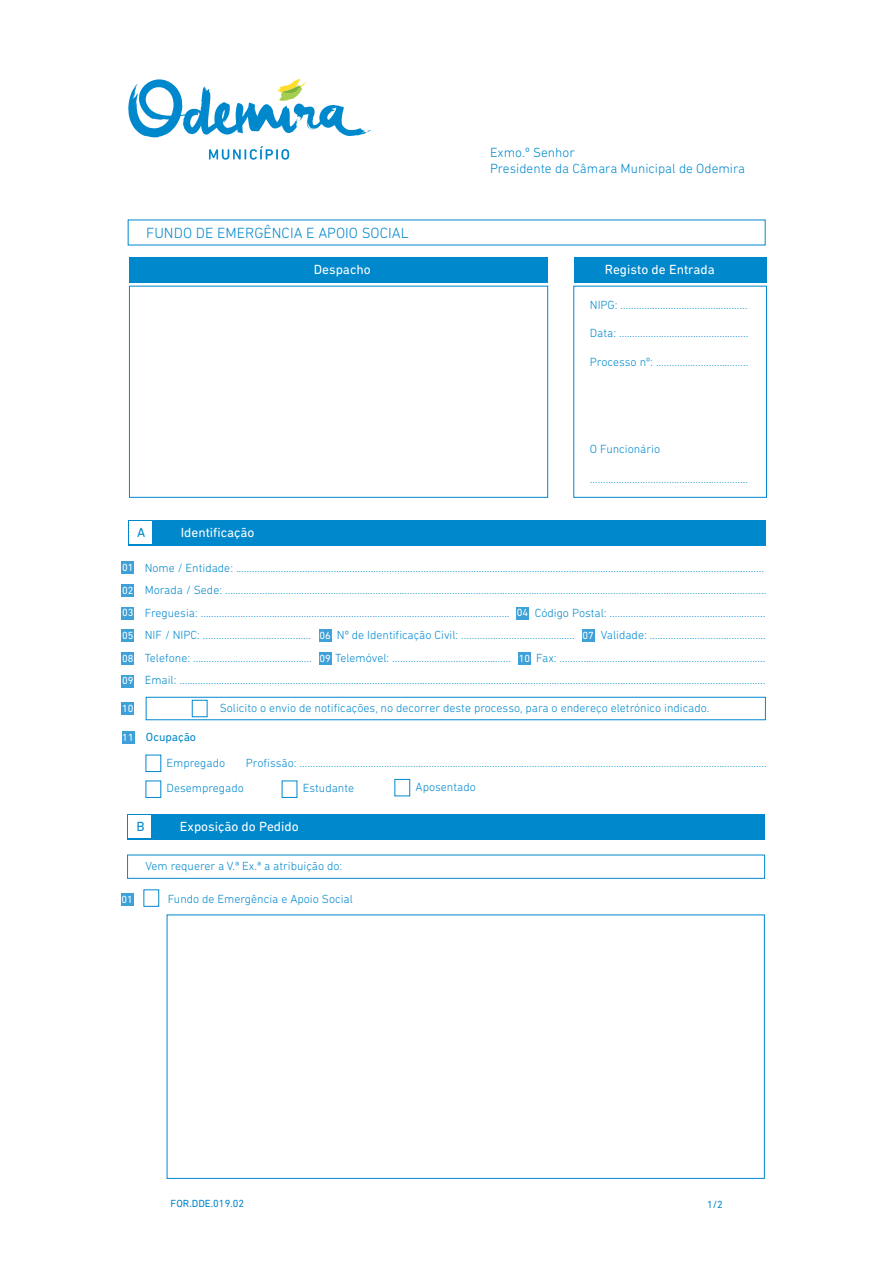
<style>
.page{position:relative;width:893px;height:1263px;background:#fff}
.page>*{position:absolute;margin:0;border:0;box-sizing:border-box;transform-origin:0 0}
.t1{font:300 15px "DIN Next Rounded LT Pro";color:#0088cd}
.t2{font:13.5px "DIN Next Rounded LT Pro";color:#fff}
.t3{font:300 13.5px/16.2px "DIN Next Rounded LT Pro";color:#0088cd}
.t4{font:13.5px "DIN Next Rounded LT Pro";color:#0088cd}
.t5{font:300 12px/22.5px "DIN Next Rounded LT Pro";color:#0088cd}
.t6{font:10.5px/22.6px "DIN Next Rounded LT Pro";color:#fff;text-align:justify}
.t7{font:10.5px "DIN Next Rounded LT Pro";color:#0088cd}
.s1{font-weight:400;font-size:10.5px;color:#fff}
.s2{font-weight:400}
</style>
<div class="page">
<svg style="left:209px;top:146px;width:80px;height:14px"></svg>
<svg style="left:128px;top:78px;width:243px;height:60px"></svg>
<div style="left:128px;top:520px;width:637px;height:25px;background:#0088cd"></div>
<div style="left:129px;top:521px;width:23px;height:23px;background:#fff"></div>
<div style="left:192px;top:700px;width:15px;height:17px;border:1px solid #0088cd"></div>
<div style="left:122px;top:561px;width:12px;height:13px;background:#3ea0d8"></div>
<div style="left:122px;top:584px;width:12px;height:13px;background:#3ea0d8"></div>
<div style="left:122px;top:607px;width:12px;height:12px;background:#3ea0d8"></div>
<div style="left:516px;top:607px;width:13px;height:12px;background:#3ea0d8"></div>
<div style="left:122px;top:629px;width:12px;height:13px;background:#3ea0d8"></div>
<div style="left:319px;top:629px;width:12px;height:13px;background:#3ea0d8"></div>
<div style="left:582px;top:629px;width:12px;height:13px;background:#3ea0d8"></div>
<div style="left:122px;top:652px;width:12px;height:13px;background:#3ea0d8"></div>
<div style="left:319px;top:652px;width:12px;height:13px;background:#3ea0d8"></div>
<div style="left:518px;top:652px;width:13px;height:13px;background:#3ea0d8"></div>
<div style="left:122px;top:675px;width:12px;height:12px;background:#3ea0d8"></div>
<div style="left:122px;top:702px;width:12px;height:13px;background:#3ea0d8"></div>
<div style="left:129px;top:257px;width:419px;height:25px;background:#0088cd"></div>
<div style="left:574px;top:257px;width:192px;height:25px;background:#0088cd"></div>
<div style="left:129px;top:286px;width:419px;height:212px;border:1px solid #0088cd"></div>
<div style="left:573px;top:286px;width:194px;height:212px;border:1px solid #0088cd"></div>
<div style="left:122px;top:731px;width:12px;height:13px;background:#3ea0d8"></div>
<div style="left:146px;top:755px;width:15px;height:17px;border:1px solid #0088cd"></div>
<div style="left:127px;top:814px;width:638px;height:25px;background:#0088cd"></div>
<div style="left:128px;top:815px;width:23px;height:23px;background:#fff"></div>
<div style="left:127px;top:855px;width:638px;height:24px;border:1px solid #0088cd"></div>
<div style="left:121px;top:893px;width:13px;height:13px;background:#3ea0d8"></div>
<div style="left:167px;top:914px;width:598px;height:265px;border:1px solid #0088cd"></div>
<p class="t1" style="left:146px;top:225px;width:264px">FUNDO DE EMERGÊNCIA E APOIO SOCIAL</p>
<p class="t3" style="left:490px;top:144px;width:257px">Exmo.º Senhor<br>Presidente da Câmara Municipal de Odemira</p>
<p class="t2" style="left:314px;top:262px;width:58px">Despacho</p>
<p class="t2" style="left:605px;top:262px;width:111px">Registo de Entrada</p>
<p class="t5" style="left:590px;top:294px;width:159px">NIPG: ................................................</p>
<p class="t5" style="left:590px;top:322px;width:160px">Data: .................................................</p>
<p class="t5" style="left:590px;top:351px;width:160px">Processo nº: ...................................</p>
<p class="t5" style="left:590px;top:437px;width:72px">O Funcionário</p>
<p class="t4" style="left:137px;top:524px;width:10px">A</p>
<p class="t2" style="left:181px;top:524px;width:75px">Identificação</p>
<p class="t5" style="left:590px;top:467px;width:160px">............................................................</p>
<p class="t5" style="left:145px;top:556px;width:623px">Nome / Entidade: ........................................................................................................................................................................................................<br>Morada / Sede: .............................................................................................................................................................................................................<br>Freguesia: .....................................................................................................................</p>
<p class="t6" style="left:122px;top:556px;width:13px">01<br>02<br>03</p>
<p class="t5" style="left:535px;top:601px;width:232px">Código Postal: ...........................................................</p>
<p class="t5" style="left:145px;top:624px;width:622px">NIF / NIPC: .........................................<br>Telefone: .............................................<br>Email: ..............................................................................................................................................................................................................................</p>
<p class="t5" style="left:220px;top:697px;width:491px">Solicito o envio de notificações, no decorrer deste processo, para o endereço eletrónico indicado.</p>
<p class="t6" style="left:517px;top:601px;width:13px">04</p>
<p class="t5" style="left:337px;top:624px;width:239px">Nº de Identificação Civil: ...........................................</p>
<p class="t5" style="left:601px;top:624px;width:167px">Validade: ............................................</p>
<p class="t6" style="left:122px;top:624px;width:13px">05</p>
<p class="t6" style="left:319px;top:624px;width:13px">06</p>
<p class="t6" style="left:582px;top:624px;width:13px">07</p>
<p class="t6" style="left:122px;top:647px;width:13px">08</p>
<p class="t6" style="left:319px;top:647px;width:13px">09</p>
<p class="t6" style="left:519px;top:647px;width:13px">10</p>
<p class="t6" style="left:122px;top:669px;width:13px">09</p>
<p class="t6" style="left:122px;top:697px;width:13px">10</p>
<p class="t5" style="left:335px;top:646px;width:177px">Telemóvel: .............................................</p>
<p class="t5" style="left:536px;top:646px;width:231px">Fax: ..............................................................................</p>
<p class="t5" style="left:167px;top:724px;width:60px;line-height:25.3px;text-indent:-44px"><span class="s1">11</span> <span class="s2">Ocupação<br></span>Empregado</p>
<p class="t5" style="left:246px;top:751px;width:522px">Profissão: .................................................................................................................................................................................</p>
<p class="t5" style="left:167px;top:777px;width:79px">Desempregado</p>
<p class="t5" style="left:303px;top:777px;width:53px">Estudante</p>
<p class="t5" style="left:416px;top:775px;width:62px">Aposentado</p>
<p class="t4" style="left:136px;top:818px;width:10px">B</p>
<p class="t2" style="left:180px;top:818px;width:120px">Exposição do Pedido</p>
<p class="t5" style="left:145px;top:855px;width:198px">Vem requerer a V.ª Ex.ª a atribuição do:</p>
<p class="t6" style="left:121px;top:888px;width:13px">01</p>
<p class="t5" style="left:168px;top:887px;width:187px">Fundo de Emergência e Apoio Social</p>
<p class="t7" style="left:171px;top:1198px;width:75px">FOR.DDE.019.02</p>
<p class="t7" style="left:707px;top:1198px;width:17px">1/2</p>
</div>
